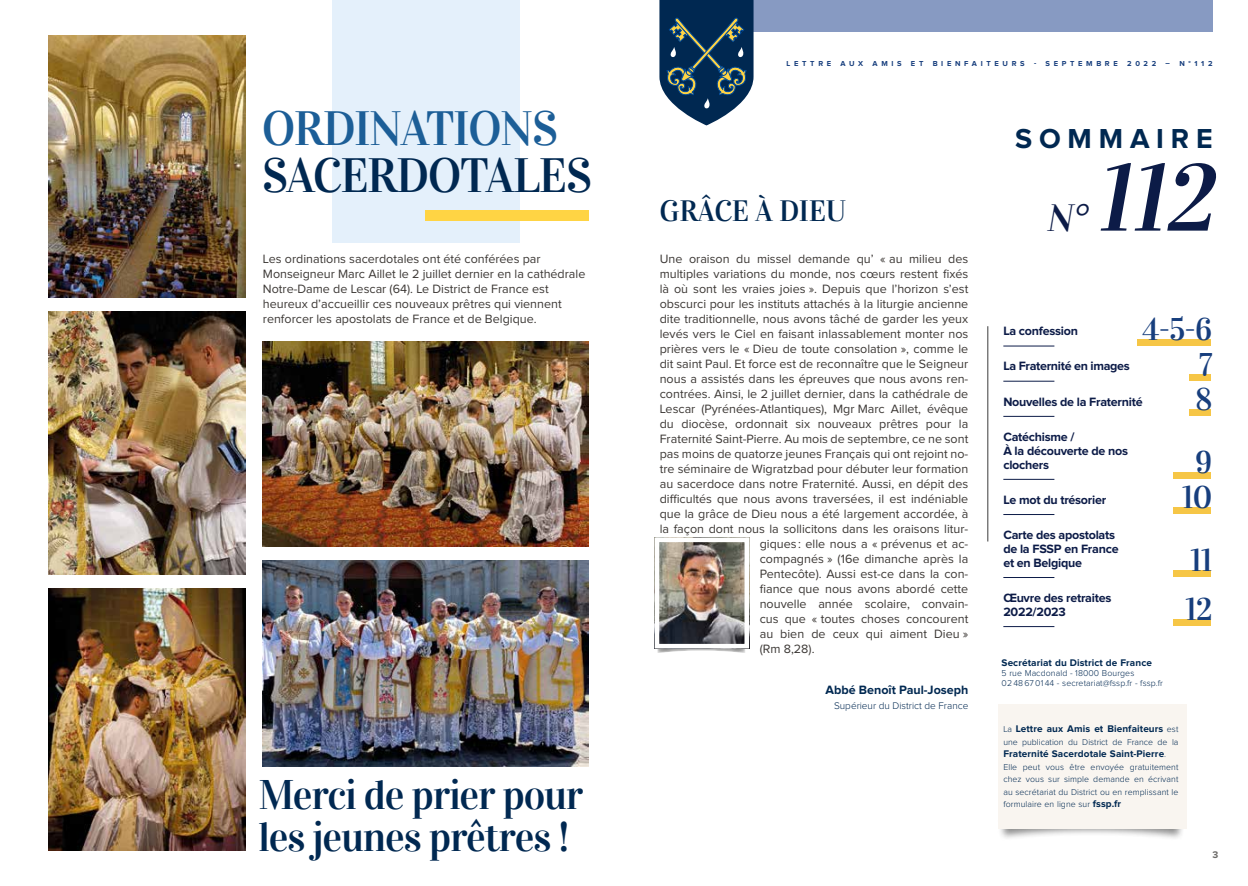
<style>
.page{position:relative;width:1248px;height:886px;background:#fff}
.page>*{position:absolute;margin:0;border:0;box-sizing:border-box;transform-origin:0 0}
.t1{font:italic 94.62px "Vidaloka";color:#0c1b47}
.t2{font:48px "Vidaloka";letter-spacing:-.03em;color:#002851}
.t3{font:48px "Vidaloka";letter-spacing:-.035em;color:#1c5e97}
.t4{font:41.25px/41.2px "Vidaloka";letter-spacing:-.03em;color:#002851}
.t5{font:italic 37.88px "Vidaloka";color:#0c1b47}
.t6{font:31.25px/34.9px "Vidaloka";color:#173e7d;text-align:justify}
.t7{font:29.38px "Vidaloka";letter-spacing:-.01em;color:#002851}
.t8{font:700 28.5px "Proxima Nova";letter-spacing:.24em;color:#002851}
.t9{font:12.5px/15px "Proxima Nova";color:#3c3835}
.t10{font:700 12.5px/13.9px "Proxima Nova";letter-spacing:-.02em;color:#0c1b47}
.t11{font:700 12.5px "Proxima Nova";color:#002851}
.t12{font:700 10px "Proxima Nova";letter-spacing:.01em;color:#002851}
.t13{font:300 10px "Proxima Nova";color:#002851}
.t14{font:700 10px "Proxima Nova";color:#6c6a68}
.t15{font:300 8.75px/12.5px "Proxima Nova";letter-spacing:.01em;color:#002851}
.t16{font:700 7.5px "Proxima Nova";letter-spacing:.49em;color:#173e7d}
.s1{font-weight:300;font-size:8.75px}
.s2{font-weight:700;font-size:10px}
</style>
<div class="page">
<div style="left:997px;top:811px;width:187px;height:30px;background:#000;opacity:.45"></div>
<div style="left:997px;top:704px;width:189px;height:124px;background:#f9f5f0"></div>
<div style="left:685px;top:0;width:528px;height:32px;background:#879ac2"></div>
<svg style="left:659px;top:0;width:94px;height:125px;background:#35546d"></svg>
<hr style="left:987px;top:326px;width:1px;height:215px;background:#3c3c3b">
<div style="left:1137px;top:339px;width:73px;height:6px;background:#f6c646"></div>
<div style="left:1189px;top:374px;width:21px;height:6px;background:#f6c646"></div>
<div style="left:1189px;top:409px;width:21px;height:6px;background:#f6c646"></div>
<div style="left:1173px;top:473px;width:37px;height:6px;background:#f6c646"></div>
<div style="left:1172px;top:508px;width:38px;height:6px;background:#f6c646"></div>
<div style="left:1173px;top:571px;width:37px;height:6px;background:#f6c646"></div>
<div style="left:1173px;top:620px;width:37px;height:6px;background:#f6c646"></div>
<hr style="left:1003px;top:346px;width:51px;height:1px;background:#0c1b47">
<hr style="left:1003px;top:381px;width:51px;height:1px;background:#0c1b47">
<hr style="left:1003px;top:416px;width:51px;height:1px;background:#0c1b47">
<hr style="left:1003px;top:479px;width:51px;height:1px;background:#0c1b47">
<hr style="left:1003px;top:514px;width:51px;height:1px;background:#0c1b47">
<hr style="left:1003px;top:577px;width:51px;height:1px;background:#0c1b47">
<hr style="left:1003px;top:626px;width:51px;height:1px;background:#0c1b47">
<svg style="left:657px;top:648px;width:88px;height:5px"></svg>
<img style="left:660px;top:543px;width:83px;height:99px">
<div style="left:654px;top:537px;width:95px;height:111px;border:5px solid #fff"></div>
<div style="left:332px;top:0;width:187px;height:242px;background:#e4f0fb"></div>
<div style="left:425px;top:211px;width:163px;height:10px;background:#ffd444"></div>
<img style="left:48px;top:35px;width:198px;height:263px">
<img style="left:48px;top:588px;width:198px;height:262px">
<img style="left:263px;top:341px;width:325px;height:206px">
<img style="left:48px;top:312px;width:198px;height:262px">
<img style="left:263px;top:561px;width:325px;height:205px">
<h2 class="t3" style="left:262px;top:100px;width:297px">ORDINATIONS</h2>
<h2 class="t2" style="left:262px;top:147px;width:332px">SACERDOTALES</h2>
<p class="t9" style="left:263px;top:252px;width:324px">Les ordinations sacerdotales ont été conférées par Monseigneur Marc Aillet le 2 juillet dernier en la cathédrale Notre-Dame de Lescar (64). Le District de France est heureux d’accueillir ces nouveaux prêtres qui viennent renforcer les apostolats de France et de Belgique.</p>
<h3 class="t4" style="left:258px;top:775px;width:326px">Merci de prier pour les jeunes prêtres !</h3>
<p class="t16" style="left:786px;top:60px;width:427px">LETTRE AUX AMIS ET BIENFAITEURS - SEPTEMBRE 2022 – N°112</p>
<h3 class="t7" style="left:659px;top:193px;width:188px">GRÂCE À DIEU</h3>
<p class="t9" style="left:659px;top:252px;width:310px">Une oraison du missel demande qu’ « au milieu des</p>
<p class="t9" style="left:659px;top:267px;width:310px">multiples variations du monde, nos cœurs restent fixés</p>
<p class="t9" style="left:659px;top:282px;width:310px">là où sont les vraies joies ». Depuis que l’horizon s’est</p>
<p class="t9" style="left:659px;top:297px;width:310px">obscurci pour les instituts attachés à la liturgie ancienne</p>
<p class="t9" style="left:659px;top:312px;width:310px">dite traditionnelle, nous avons tâché de garder les yeux</p>
<p class="t9" style="left:659px;top:327px;width:310px">levés vers le Ciel en faisant inlassablement monter nos</p>
<p class="t9" style="left:659px;top:342px;width:310px">prières vers le « Dieu de toute consolation », comme le</p>
<p class="t9" style="left:659px;top:357px;width:310px">dit saint Paul. Et force est de reconnaître que le Seigneur</p>
<p class="t9" style="left:659px;top:372px;width:310px">nous a assistés dans les épreuves que nous avons ren-</p>
<p class="t9" style="left:659px;top:387px;width:310px">contrées. Ainsi, le 2 juillet dernier, dans la cathédrale de</p>
<p class="t9" style="left:659px;top:402px;width:310px">Lescar (Pyrénées-Atlantiques), Mgr Marc Aillet, évêque</p>
<p class="t9" style="left:659px;top:417px;width:310px">du diocèse, ordonnait six nouveaux prêtres pour la</p>
<p class="t9" style="left:659px;top:432px;width:310px">Fraternité Saint-Pierre. Au mois de septembre, ce ne sont</p>
<p class="t9" style="left:659px;top:447px;width:310px">pas moins de quatorze jeunes Français qui ont rejoint no-</p>
<p class="t9" style="left:659px;top:462px;width:310px">tre séminaire de Wigratzbad pour débuter leur formation</p>
<p class="t9" style="left:659px;top:477px;width:310px">au sacerdoce dans notre Fraternité. Aussi, en dépit des</p>
<p class="t9" style="left:659px;top:492px;width:310px">difficultés que nous avons traversées, il est indéniable</p>
<p class="t9" style="left:659px;top:507px;width:310px">que la grâce de Dieu nous a été largement accordée, à</p>
<p class="t9" style="left:659px;top:522px;width:310px">la façon dont nous la sollicitons dans les oraisons litur-</p>
<p class="t9" style="left:759px;top:537px;width:210px">giques : elle nous a « prévenus et ac-</p>
<p class="t9" style="left:759px;top:552px;width:210px">compagnés » (16e dimanche après la</p>
<p class="t9" style="left:759px;top:567px;width:210px">Pentecôte). Aussi est-ce dans la con-</p>
<p class="t9" style="left:759px;top:582px;width:210px">fiance que nous avons abordé cette</p>
<p class="t9" style="left:759px;top:597px;width:210px">nouvelle année scolaire, convain-</p>
<p class="t9" style="left:759px;top:612px;width:210px">cus que « toutes choses concourent</p>
<p class="t9" style="left:759px;top:627px;width:210px">au bien de ceux qui aiment Dieu »</p>
<p class="t9" style="left:759px;top:642px;width:56px">(Rm 8,28).</p>
<p class="t11" style="left:825px;top:684px;width:144px">Abbé Benoît Paul-Joseph</p>
<p class="t13" style="left:834px;top:701px;width:136px">Supérieur du District de France</p>
<h3 class="t8" style="left:1015px;top:126px;width:199px">SOMMAIRE</h3>
<h1 class="t1" style="left:1094px;top:142px;width:139px">112</h1>
<h3 class="t5" style="left:1045px;top:195px;width:50px">N°</h3>
<h3 class="t6" style="left:1194px;top:312px;width:19px;text-indent:-53px">4-5-6<br>7<br>8</h3>
<p class="t10" style="left:1003px;top:325px;width:76px">La confession</p>
<p class="t10" style="left:1003px;top:360px;width:128px">La Fraternité en images</p>
<p class="t10" style="left:1003px;top:395px;width:141px">Nouvelles de la Fraternité</p>
<p class="t10" style="left:1003px;top:430px;width:126px">Catéchisme /<br>À la découverte de nos clochers</p>
<p class="t10" style="left:1003px;top:493px;width:104px">Le mot du trésorier</p>
<p class="t10" style="left:1003px;top:528px;width:117px">Carte des apostolats de la FSSP en France et en Belgique</p>
<p class="t10" style="left:1003px;top:591px;width:109px">Œuvre des retraites<br>2022/2023</p>
<h3 class="t6" style="left:1182px;top:446px;width:32px;text-align:center">9<br>10</h3>
<h3 class="t6" style="left:1185px;top:536px;width:28px;line-height:49.1px">11<br>12</h3>
<p class="t12" style="left:1001px;top:658px;width:152px">Secrétariat du District de France</p>
<p class="t15" style="left:1001px;top:668px;width:163px;line-height:10px">5 rue Macdonald - 18000 Bourges<br>02486701 44 - secretariat@fssp.fr - fssp.fr</p>
<p class="t12" style="left:1003px;top:724px;width:177px"><span class="s1">La</span> Lettre aux Amis et Bienfaiteurs <span class="s1">est</span></p>
<p class="t15" style="left:1003px;top:736px;width:177px">une publication du District de France de la</p>
<p class="t12" style="left:1003px;top:749px;width:164px">Fraternité Sacerdotale Saint-Pierre<span class="s1">.</span></p>
<p class="t15" style="left:1003px;top:761px;width:177px;text-align:justify">Elle peut vous être envoyée gratuitement chez vous sur simple demande en écrivant au secrétariat du District ou en remplissant le formulaire en ligne sur <span class="s2">fssp.fr</span></p>
<p class="t14" style="left:1212px;top:850px;width:7px">3</p>
</div>
